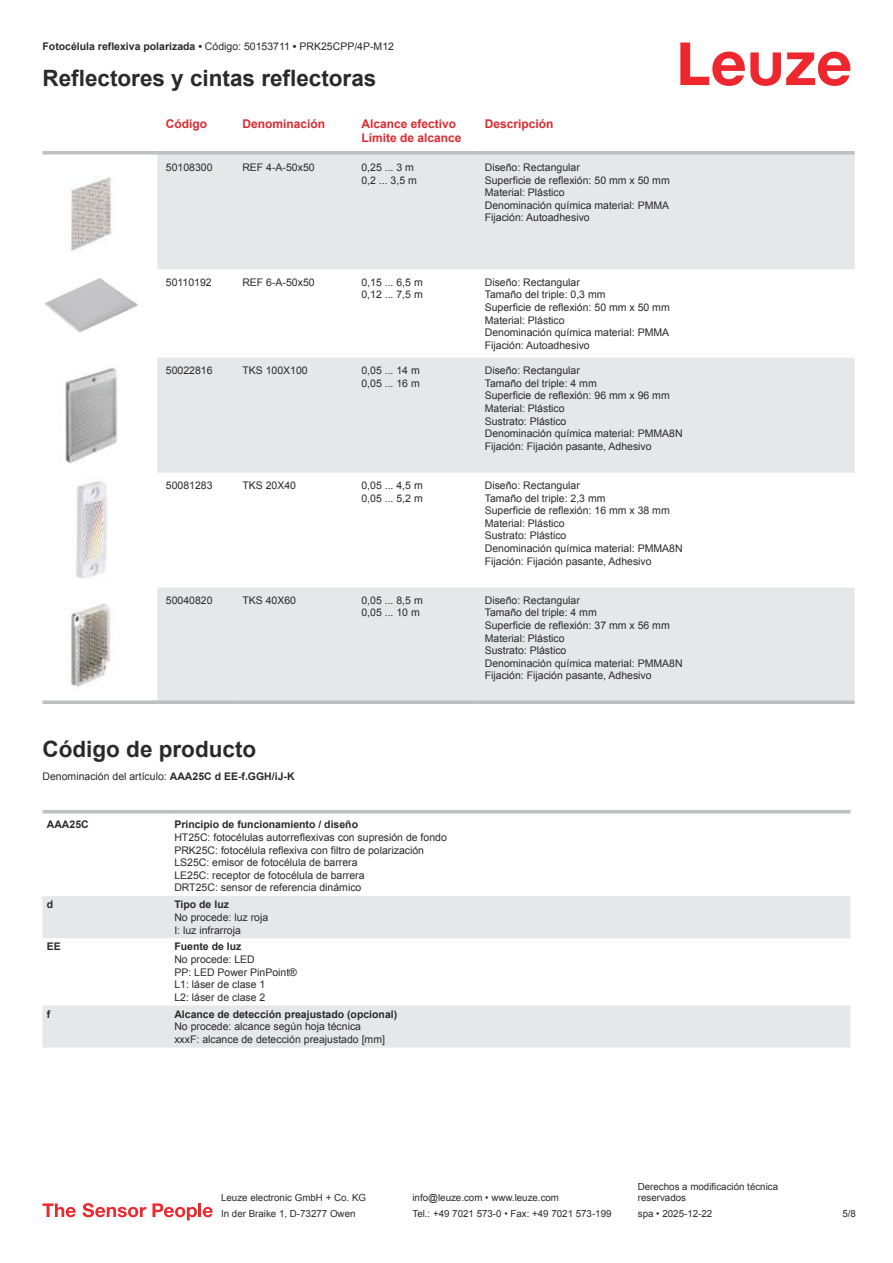
<style>
.page{position:relative;width:893px;height:1263px;background:#fff}
.page>*{position:absolute;margin:0;border:0;box-sizing:border-box;transform-origin:0 0}
.t1{font:700 22.5px "Arial";color:#2b292a}
.t2{font:700 12px/14.4px "Arial";color:#db2a30}
.t3{font:10.5px/12.6px "Arial";color:#2b292a}
.t4{font:700 10.5px "Arial";color:#2b292a}
.t5{font:9.75px/11.7px "Arial";color:#2b292a}
.s1{font-weight:400}
.s2{font-weight:700}
</style>
<div class="page">
<svg style="left:680px;top:43px;width:170px;height:43px"></svg>
<svg style="left:157px;top:155px;width:698px;height:545px;fill:#e6e7e9"></svg>
<svg style="left:43px;top:151px;width:114px;height:4px"></svg>
<svg style="left:157px;top:151px;width:77px;height:4px"></svg>
<svg style="left:234px;top:151px;width:119px;height:4px"></svg>
<svg style="left:353px;top:151px;width:123px;height:4px"></svg>
<svg style="left:476px;top:151px;width:379px;height:4px;background:#c1c3c5"></svg>
<svg style="left:43px;top:700px;width:114px;height:4px"></svg>
<svg style="left:157px;top:700px;width:77px;height:4px"></svg>
<svg style="left:234px;top:700px;width:119px;height:4px"></svg>
<svg style="left:353px;top:700px;width:123px;height:4px"></svg>
<svg style="left:476px;top:700px;width:379px;height:4px;background:#c1c3c5"></svg>
<img style="left:71px;top:177px;width:41px;height:75px">
<img style="left:44px;top:278px;width:94px;height:55px">
<img style="left:65px;top:368px;width:53px;height:96px">
<img style="left:73px;top:481px;width:34px;height:98px">
<img style="left:70px;top:603px;width:41px;height:84px">
<svg style="left:43px;top:813px;width:807px;height:1px"></svg>
<svg style="left:43px;top:896px;width:807px;height:151px;fill:#e6e7e9"></svg>
<hr style="left:43px;top:810px;width:127px;height:3px;background:#bdbfc1">
<hr style="left:170px;top:810px;width:680px;height:3px;background:#bdbfc1">
<svg style="left:43px;top:1203px;width:33px;height:14px"></svg>
<svg style="left:83px;top:1203px;width:63px;height:14px"></svg>
<svg style="left:153px;top:1203px;width:44px;height:17px"></svg>
<hr style="left:198px;top:1203px;width:3px;height:14px;background:#ed272d">
<svg style="left:203px;top:1207px;width:10px;height:10px"></svg>
<p class="t4" style="left:43px;top:43px;width:353px">Fotocélula reflexiva polarizada • <span class="s1">Código: 50153711</span> • <span class="s1">PRK25CPP/4P-M12</span></p>
<h1 class="t1" style="left:43px;top:70px;width:335px">Reflectores y cintas reflectoras</h1>
<p class="t2" style="left:166px;top:117px;width:43px">Código</p>
<p class="t2" style="left:242px;top:117px;width:84px">Denominación</p>
<p class="t2" style="left:361px;top:117px;width:102px">Alcance efectivo<br>Límite de alcance</p>
<p class="t2" style="left:485px;top:117px;width:70px">Descripción</p>
<p class="t3" style="left:166px;top:162px;width:48px">50108300</p>
<p class="t3" style="left:242px;top:162px;width:74px">REF 4-A-50x50</p>
<p class="t3" style="left:361px;top:162px;width:57px">0,25 ... 3 m<br>0,2 ... 3,5 m</p>
<p class="t3" style="left:485px;top:162px;width:186px">Diseño: Rectangular<br>Superficie de reflexión: 50 mm x 50 mm<br>Material: Plástico<br>Denominación química material: PMMA<br>Fijación: Autoadhesivo</p>
<p class="t3" style="left:166px;top:277px;width:47px">50110192</p>
<p class="t3" style="left:242px;top:277px;width:74px">REF 6-A-50x50</p>
<p class="t3" style="left:361px;top:277px;width:63px">0,15 ... 6,5 m<br>0,12 ... 7,5 m</p>
<p class="t3" style="left:485px;top:277px;width:186px">Diseño: Rectangular<br>Tamaño del triple: 0,3 mm<br>Superficie de reflexión: 50 mm x 50 mm<br>Material: Plástico<br>Denominación química material: PMMA<br>Fijación: Autoadhesivo</p>
<p class="t3" style="left:166px;top:365px;width:48px">50022816</p>
<p class="t3" style="left:242px;top:365px;width:67px">TKS 100X100</p>
<p class="t3" style="left:361px;top:365px;width:60px">0,05 ... 14 m<br>0,05 ... 16 m</p>
<p class="t3" style="left:485px;top:365px;width:199px">Diseño: Rectangular<br>Tamaño del triple: 4 mm<br>Superficie de reflexión: 96 mm x 96 mm<br>Material: Plástico<br>Sustrato: Plástico<br>Denominación química material: PMMA8N<br>Fijación: Fijación pasante, Adhesivo</p>
<p class="t3" style="left:166px;top:480px;width:48px">50081283</p>
<p class="t3" style="left:242px;top:480px;width:55px">TKS 20X40</p>
<p class="t3" style="left:361px;top:480px;width:63px">0,05 ... 4,5 m<br>0,05 ... 5,2 m</p>
<p class="t3" style="left:485px;top:480px;width:199px">Diseño: Rectangular<br>Tamaño del triple: 2,3 mm<br>Superficie de reflexión: 16 mm x 38 mm<br>Material: Plástico<br>Sustrato: Plástico<br>Denominación química material: PMMA8N<br>Fijación: Fijación pasante, Adhesivo</p>
<p class="t3" style="left:166px;top:595px;width:48px">50040820</p>
<p class="t3" style="left:242px;top:595px;width:55px">TKS 40X60</p>
<p class="t3" style="left:361px;top:595px;width:63px">0,05 ... 8,5 m<br>0,05 ... 10 m</p>
<p class="t3" style="left:485px;top:595px;width:199px">Diseño: Rectangular<br>Tamaño del triple: 4 mm<br>Superficie de reflexión: 37 mm x 56 mm<br>Material: Plástico<br>Sustrato: Plástico<br>Denominación química material: PMMA8N<br>Fijación: Fijación pasante, Adhesivo</p>
<h1 class="t1" style="left:43px;top:740px;width:215px">Código de producto</h1>
<p class="t3" style="left:43px;top:771px;width:254px">Denominación del artículo: <span class="s2">AAA25C d EE-f.GGH/iJ-K</span></p>
<p class="t4" style="left:47px;top:821px;width:43px">AAA25C</p>
<p class="t4" style="left:174px;top:821px;width:185px">Principio de funcionamiento / diseño</p>
<p class="t3" style="left:174px;top:832px;width:274px">HT25C: fotocélulas autorreflexivas con supresión de fondo PRK25C: fotocélula reflexiva con filtro de polarización LS25C: emisor de fotocélula de barrera<br>LE25C: receptor de fotocélula de barrera<br>DRT25C: sensor de referencia dinámico</p>
<p class="t4" style="left:47px;top:901px;width:8px">d</p>
<p class="t4" style="left:174px;top:901px;width:56px">Tipo de luz</p>
<p class="t3" style="left:174px;top:912px;width:95px">No procede: luz roja<br>I: luz infrarroja</p>
<p class="t4" style="left:47px;top:943px;width:16px">EE</p>
<p class="t4" style="left:174px;top:943px;width:69px">Fuente de luz</p>
<p class="t3" style="left:174px;top:954px;width:124px">No procede: LED<br>PP: LED Power PinPoint®<br>L1: láser de clase 1<br>L2: láser de clase 2</p>
<p class="t4" style="left:47px;top:1010px;width:5px">f</p>
<p class="t4" style="left:174px;top:1010px;width:224px">Alcance de detección preajustado (opcional)</p>
<p class="t3" style="left:174px;top:1021px;width:212px">No procede: alcance según hoja técnica xxxF: alcance de detección preajustado [mm]</p>
<p class="t5" style="left:221px;top:1193px;width:146px">Leuze electronic GmbH + Co. KG</p>
<p class="t5" style="left:412px;top:1193px;width:148px">info@leuze.com • www.leuze.com</p>
<p class="t5" style="left:638px;top:1181px;width:142px">Derechos a modificación técnica reservados</p>
<p class="t5" style="left:221px;top:1209px;width:136px">In der Braike 1, D-73277 Owen</p>
<p class="t5" style="left:412px;top:1209px;width:201px">Tel.: +49 7021 573-0 • Fax: +49 7021 573-199</p>
<p class="t5" style="left:638px;top:1209px;width:76px">spa • 2025-12-22</p>
<p class="t5" style="left:842px;top:1209px;width:15px">5 /8</p>
</div>
